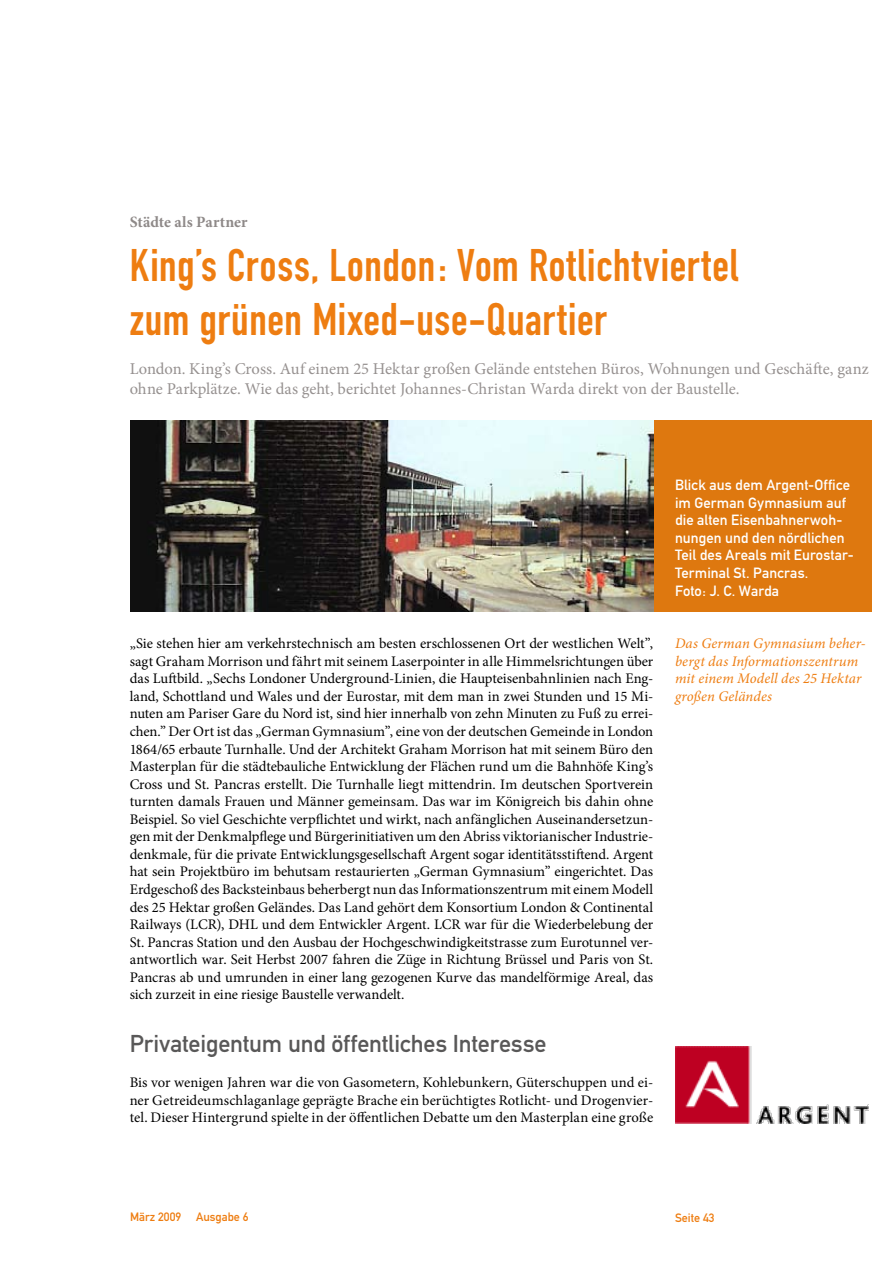
<style>
.page{position:relative;width:893px;height:1263px;background:#fff}
.page>*{position:absolute;margin:0;border:0;box-sizing:border-box;transform-origin:0 0}
.t1{font:45px/54px "DIN Engschrift";letter-spacing:.015em;color:#ee7d11}
.t2{font:24px "DIN Mittelschrift";letter-spacing:-.005em;color:#595858}
.t3{font:16.5px/19.8px "Minion Pro";color:#969190}
.t4{font:700 15.75px "Minion Pro";color:#8e8988}
.t5{font:14.7px/17.5px "Minion Pro";color:#000;text-align:justify}
.t6{font:14.7px/17.5px "DIN Mittelschrift";letter-spacing:.005em;color:#fff}
.t7{font:italic 14.7px/17.5px "Minion Pro";letter-spacing:.01em;color:#ee7d11}
.t8{font:12px "DIN Mittelschrift";color:#ee7d11}
</style>
<div class="page">
<div style="left:654px;top:420px;width:218px;height:191px;background:#de780f"></div>
<img style="left:675px;top:1046px;width:193px;height:78px">
<img style="left:130px;top:420px;width:524px;height:191px">
<p class="t4" style="left:130px;top:211px;width:119px">Städte als Partner</p>
<h1 class="t1" style="left:130px;top:238px;width:610px">King’s Cross, London: Vom Rotlichtviertel zum grünen Mixed-use-Quartier</h1>
<p class="t3" style="left:130px;top:359px;width:741px">London. King’s Cross. Auf einem 25 Hektar großen Gelände entstehen Büros, Wohnungen und Geschäfte, ganz ohne Parkplätze. Wie das geht, berichtet Johannes-Christan Warda direkt von der Baustelle.</p>
<p class="t5" style="left:130px;top:635px;width:525px">„Sie stehen hier am verkehrstechnisch am besten erschlossenen Ort der westlichen Welt”, sagt Graham Morrison und fährt mit seinem Laserpointer in alle Himmelsrichtungen über das Luftbild. „Sechs Londoner Underground-Linien, die Haupteisenbahnlinien nach Eng&shy;land, Schottland und Wales und der Eurostar, mit dem man in zwei Stunden und 15 Mi&shy;nuten am Pariser Gare du Nord ist, sind hier innerhalb von zehn Minuten zu Fuß zu errei&shy;chen.” Der Ort ist das „German Gymnasium”, eine von der deutschen Gemeinde in London 1864/65 erbaute Turnhalle. Und der Architekt Graham Morrison hat mit seinem Büro den Masterplan für die städtebauliche Entwicklung der Flächen rund um die Bahnhöfe King’s Cross und St. Pancras erstellt. Die Turnhalle liegt mittendrin. Im deutschen Sportverein turnten damals Frauen und Männer gemeinsam. Das war im Königreich bis dahin ohne Beispiel. So viel Geschichte verpflichtet und wirkt, nach anfänglichen Auseinandersetzun&shy;gen mit der Denkmalpflege und Bürgerinitiativen um den Abriss viktorianischer Industrie&shy;denkmale, für die private Entwicklungsgesellschaft Argent sogar identitätsstiftend. Argent hat sein Projektbüro im behutsam restaurierten „German Gymnasium” eingerichtet. Das Erdgeschoß des Backsteinbaus beherbergt nun das Informationszentrum mit einem Modell des 25 Hektar großen Geländes. Das Land gehört dem Konsortium London &amp; Continental Railways (LCR), DHL und dem Entwickler Argent. LCR war für die Wiederbelebung der St. Pancras Station und den Ausbau der Hochgeschwindigkeitstrasse zum Eurotunnel ver&shy;antwortlich war. Seit Herbst 2007 fahren die Züge in Richtung Brüssel und Paris von St.<br>Pancras ab und umrunden in einer lang gezogenen Kurve das mandelförmige Areal, das sich zurzeit in eine riesige Baustelle verwandelt.</p>
<h2 class="t2" style="left:130px;top:1029px;width:418px">Privateigentum und öffentliches Interesse</h2>
<p class="t5" style="left:130px;top:1074px;width:525px">Bis vor wenigen Jahren war die von Gasometern, Kohlebunkern, Güterschuppen und ei&shy;ner Getreideumschlaganlage geprägte Brache ein berüchtigtes Rotlicht- und Drogenvier&shy;tel. Dieser Hintergrund spielte in der öffentlichen Debatte um den Masterplan eine große</p>
<p class="t6" style="left:675px;top:476px;width:180px">Blick aus dem Argent-Office im German Gymnasium auf die alten Eisenbahnerwoh&shy;nungen und den nördlichen<br>Teil des Areals mit Eurostar-<br>Terminal St. Pancras.<br>Foto: J. C. Warda</p>
<p class="t7" style="left:675px;top:635px;width:192px">Das German Gymnasium beher&shy;bergt das Informationszentrum mit einem Modell des 25 Hektar großen Geländes</p>
<p class="t8" style="left:130px;top:1210px;width:120px">März 2009 Ausgabe 6</p>
<p class="t8" style="left:675px;top:1210px;width:41px">Seite 43</p>
</div>
